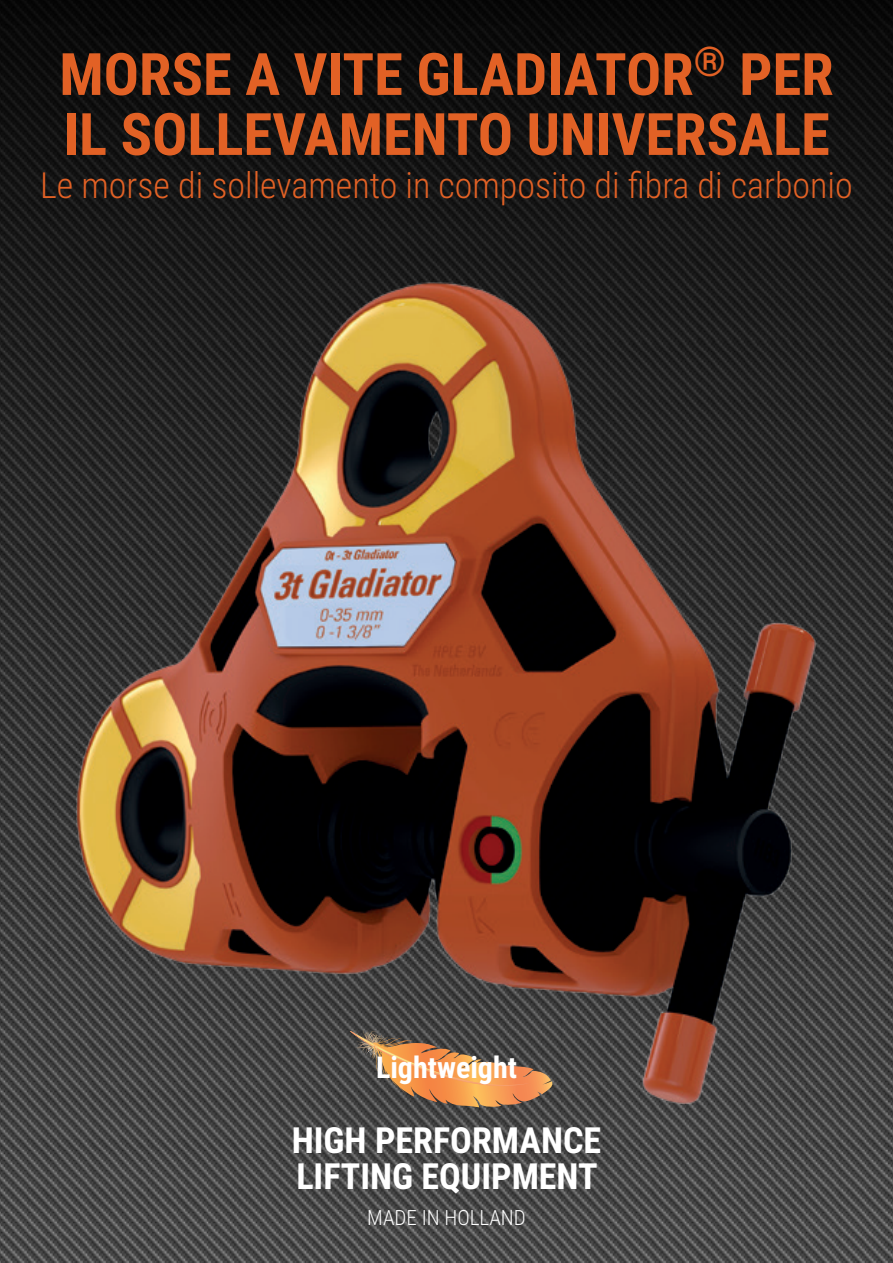
<style>
.page{position:relative;width:893px;height:1263px;background:#fff}
.page>*{position:absolute;margin:0;border:0;box-sizing:border-box;transform-origin:0 0}
.t1{font:700 58.5px/60px "Roboto Condensed";color:#e26125}
.t2{font:300 36px "Roboto Condensed";color:#e26125}
.t3{font:700 36px "Roboto Condensed";color:#fff}
.t4{font:700 30px "Roboto Condensed";color:#fff}
.t5{font:300 21px "Roboto Condensed";color:#fff}
</style>
<div class="page">
<img style="left:0;top:0;width:893px;height:1263px">
<img style="left:64px;top:264px;width:829px;height:908px">
<p class="t1" style="left:59px;top:42px;width:776px">MORSE A VITE GLADIATOR<sup>®</sup> PER<br>IL SOLLEVAMENTO UNIVERSALE</p>
<p class="t2" style="left:40px;top:160px;width:814px">Le morse di sollevamento in composito di fibra di carbonio</p>
<p class="t4" style="left:376px;top:1046px;width:142px">Lightweight</p>
<p class="t3" style="left:292px;top:1115px;width:311px">HIGH PERFORMANCE</p>
<p class="t3" style="left:296px;top:1151px;width:303px">LIFTING EQUIPMENT</p>
<p class="t5" style="left:367px;top:1203px;width:160px">MADE IN HOLLAND</p>
</div>
